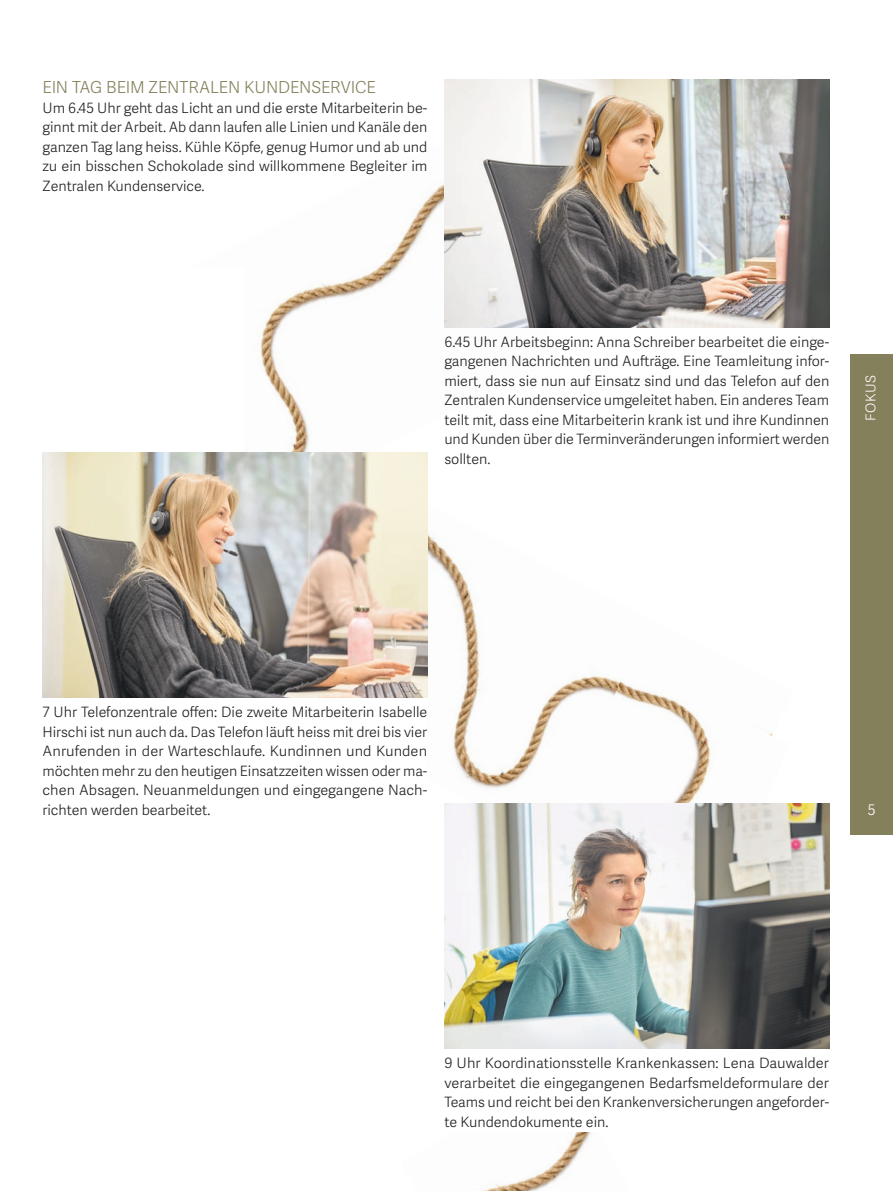
<style>
.page{position:relative;width:893px;height:1191px;background:#fff}
.page>*{position:absolute;margin:0;border:0;box-sizing:border-box;transform-origin:0 0}
.t1{font:300 16.5px "Adelle Sans";letter-spacing:-.015em;color:#84805b}
.t2{font:300 14.7px "Adelle Sans";color:#fff}
.t3{font:300 14.25px/19.5px "Adelle Sans";color:#231f20;text-align:justify}
.t4{font:300 13.5px "Adelle Sans";letter-spacing:.03em;color:#fff}
</style>
<div class="page">
<img style="left:42px;top:184px;width:521px;height:387px">
<img style="left:427px;top:499px;width:136px;height:290px">
<img style="left:481px;top:1132px;width:111px;height:59px">
<div style="left:850px;top:354px;width:43px;height:480px;background:#84805b"></div>
<img style="left:444px;top:79px;width:385px;height:248px">
<img style="left:43px;top:452px;width:384px;height:246px">
<div style="left:13px;top:269px;width:230px;height:183px;background:#fff"></div>
<img style="left:517px;top:674px;width:256px;height:129px">
<img style="left:444px;top:803px;width:385px;height:246px">
<p class="t1" style="left:43px;top:75px;width:335px">EIN TAG BEIM ZENTRALEN KUNDENSERVICE</p>
<p class="t3" style="left:43px;top:97px;width:386px">Um 6.45 Uhr geht das Licht an und die erste Mitarbeiterin be&shy;ginnt mit der Arbeit. Ab dann laufen alle Linien und Kanäle den ganzen Tag lang heiss. Kühle Köpfe, genug Humor und ab und zu ein bisschen Schokolade sind willkommene Begleiter im Zentralen Kundenservice.</p>
<p class="t3" style="left:444px;top:331px;width:387px">6.45 Uhr Arbeitsbeginn: Anna Schreiber bearbeitet die einge&shy;gangenen Nachrichten und Aufträge. Eine Teamleitung infor&shy;miert, dass sie nun auf Einsatz sind und das Telefon auf den Zentralen Kundenservice umgeleitet haben. Ein anderes Team teilt mit, dass eine Mitarbeiterin krank ist und ihre Kundinnen und Kunden über die Terminveränderungen informiert werden sollten.</p>
<p class="t4" style="left:861px;top:420px;width:47px;rotate:-90deg">FOKUS</p>
<p class="t3" style="left:43px;top:702px;width:386px">7 Uhr Telefonzentrale offen: Die zweite Mitarbeiterin Isabelle Hirschi ist nun auch da. Das Telefon läuft heiss mit drei bis vier Anrufenden in der Warteschlaufe. Kundinnen und Kunden möchten mehr zu den heutigen Einsatzzeiten wissen oder ma&shy;chen Absagen. Neuanmeldungen und eingegangene Nach&shy;richten werden bearbeitet.</p>
<p class="t2" style="left:868px;top:799px;width:9px">5</p>
<p class="t3" style="left:444px;top:1053px;width:386px">9 Uhr Koordinationsstelle Krankenkassen: Lena Dauwalder verarbeitet die eingegangenen Bedarfsmeldeformulare der Teams und reicht bei den Krankenversicherungen angeforder&shy;te Kundendokumente ein.</p>
</div>
